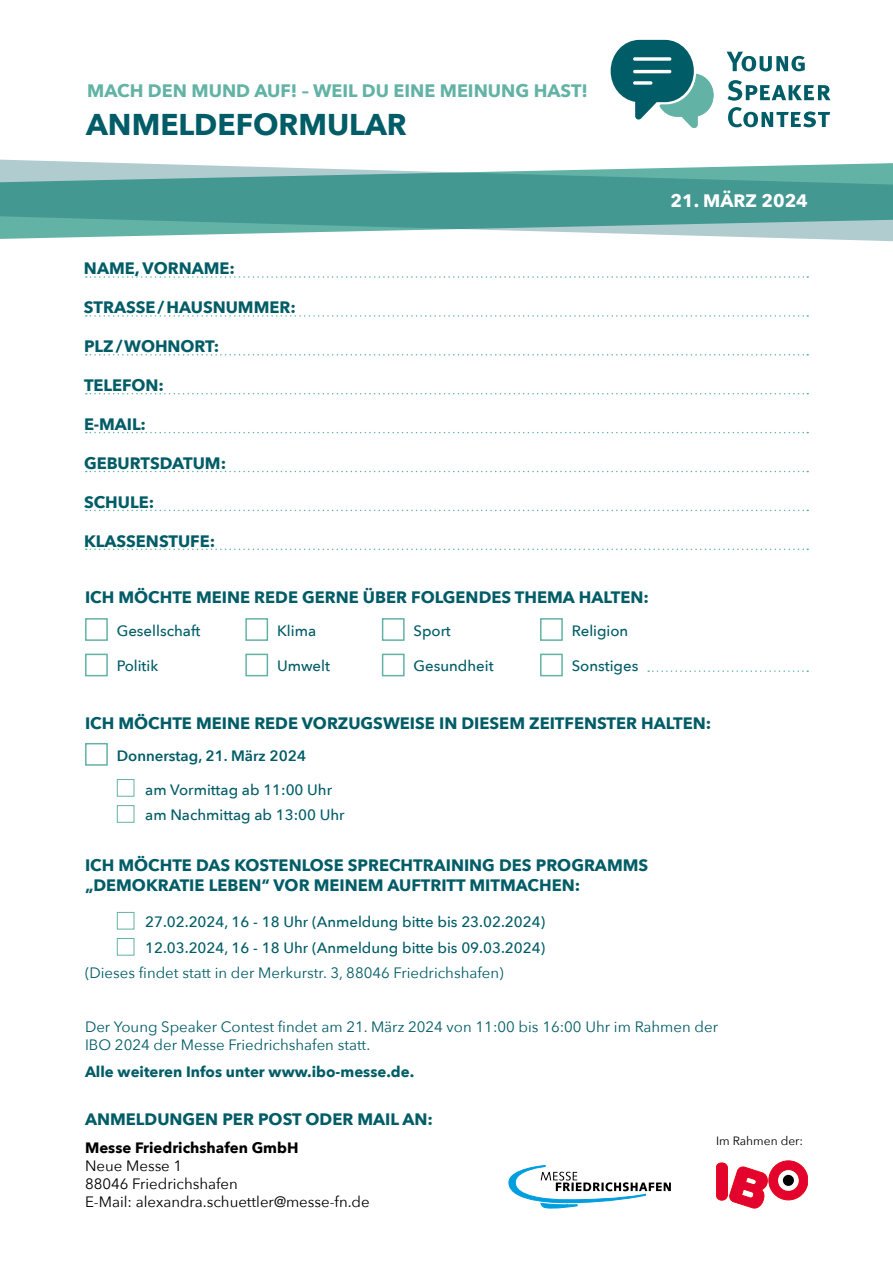
<style>
.page{position:relative;width:893px;height:1263px;background:#fff}
.page>*{position:absolute;margin:0;border:0;box-sizing:border-box;transform-origin:0 0}
.t1{font:700 30px "Avenir Next";color:#005c66}
.t2{font:700 18px "Avenir Next";color:#62b3a5}
.t3{font:700 18px "Avenir Next";color:#fff}
.t4{font:700 16.5px/19.8px "Avenir Next";color:#005c66}
.t5{font:500 15px/25.3px "Avenir Next";color:#005c66}
.t6{font:15px/18px "Avenir Next";color:#005c66}
.t7{font:15px/18px "Avenir Next";color:#000}
.t8{font:700 15px "Avenir Next";color:#005c66}
.t9{font:700 15px "Avenir Next";color:#000}
.t10{font:600 15px "Avenir Next";color:#005c66}
.t11{font:12px "Avenir Next";color:#000}
</style>
<div class="page">
<svg style="left:728px;top:107px;width:102px;height:20px"></svg>
<svg style="left:727px;top:80px;width:103px;height:21px"></svg>
<svg style="left:727px;top:52px;width:78px;height:19px"></svg>
<svg style="left:611px;top:40px;width:103px;height:88px"></svg>
<svg style="left:0;top:159px;width:893px;height:83px;fill:#439891"></svg>
<svg style="left:86px;top:276px;width:722px;height:2px"></svg>
<svg style="left:86px;top:315px;width:722px;height:2px"></svg>
<svg style="left:86px;top:354px;width:722px;height:2px"></svg>
<svg style="left:86px;top:393px;width:722px;height:1px"></svg>
<svg style="left:86px;top:432px;width:722px;height:1px"></svg>
<svg style="left:86px;top:471px;width:722px;height:1px"></svg>
<svg style="left:86px;top:510px;width:722px;height:1px"></svg>
<svg style="left:86px;top:548px;width:722px;height:2px"></svg>
<div style="left:85px;top:618px;width:23px;height:23px;border:2px solid #62b3a5"></div>
<div style="left:85px;top:743px;width:23px;height:23px;border:2px solid #62b3a5"></div>
<div style="left:245px;top:618px;width:23px;height:23px;border:2px solid #62b3a5"></div>
<div style="left:382px;top:618px;width:23px;height:23px;border:2px solid #62b3a5"></div>
<div style="left:540px;top:618px;width:23px;height:23px;border:2px solid #62b3a5"></div>
<div style="left:85px;top:654px;width:23px;height:22px;border:2px solid #62b3a5"></div>
<div style="left:245px;top:654px;width:23px;height:22px;border:2px solid #62b3a5"></div>
<div style="left:382px;top:654px;width:23px;height:22px;border:2px solid #62b3a5"></div>
<div style="left:540px;top:654px;width:23px;height:22px;border:2px solid #62b3a5"></div>
<svg style="left:648px;top:670px;width:160px;height:2px"></svg>
<div style="left:117px;top:779px;width:17px;height:18px;border:1px solid #62b3a5"></div>
<div style="left:117px;top:805px;width:17px;height:18px;border:1px solid #62b3a5"></div>
<svg style="left:509px;top:1165px;width:162px;height:43px"></svg>
<svg style="left:716px;top:1161px;width:92px;height:47px"></svg>
<div style="left:783px;top:1175px;width:11px;height:11px;background:#000;border-radius:50%"></div>
<div style="left:117px;top:912px;width:17px;height:17px;border:1px solid #62b3a5"></div>
<div style="left:117px;top:938px;width:17px;height:17px;border:1px solid #62b3a5"></div>
<p class="t2" style="left:87px;top:75px;width:502px">MACH DEN MUND AUF! – WEIL DU EINE MEINUNG HAST!</p>
<h1 class="t1" style="left:86px;top:98px;width:322px">ANMELDEFORMULAR</h1>
<p class="t4" style="left:84px;top:259px;width:153px">NAME, VORNAME:</p>
<p class="t4" style="left:84px;top:297px;width:213px">STRASSE/HAUSNUMMER:</p>
<p class="t4" style="left:84px;top:336px;width:137px">PLZ/WOHNORT:</p>
<p class="t4" style="left:84px;top:375px;width:82px">TELEFON:</p>
<p class="t4" style="left:84px;top:414px;width:64px">E-MAIL:</p>
<p class="t4" style="left:84px;top:453px;width:144px">GEBURTSDATUM:</p>
<p class="t4" style="left:84px;top:492px;width:72px">SCHULE:</p>
<p class="t4" style="left:84px;top:531px;width:133px">KLASSENSTUFE:</p>
<p class="t4" style="left:85px;top:587px;width:565px">ICH MÖCHTE MEINE REDE GERNE ÜBER FOLGENDES THEMA HALTEN:</p>
<p class="t5" style="left:117px;top:618px;width:85px">Gesellschaft</p>
<p class="t5" style="left:277px;top:618px;width:41px">Klima</p>
<p class="t5" style="left:414px;top:618px;width:39px">Sport</p>
<p class="t5" style="left:572px;top:618px;width:58px">Religion</p>
<p class="t5" style="left:117px;top:653px;width:43px">Politik</p>
<p class="t5" style="left:277px;top:653px;width:55px">Umwelt</p>
<p class="t5" style="left:414px;top:653px;width:82px">Gesundheit</p>
<p class="t5" style="left:572px;top:653px;width:68px">Sonstiges</p>
<p class="t3" style="left:671px;top:185px;width:139px">21. MÄRZ 2024</p>
<p class="t4" style="left:85px;top:713px;width:628px">ICH MÖCHTE MEINE REDE VORZUGSWEISE IN DIESEM ZEITFENSTER HALTEN:</p>
<p class="t10" style="left:117px;top:743px;width:191px">Donnerstag, 21. März 2024</p>
<p class="t5" style="left:145px;top:776px;width:201px">am Vormittag ab 11:00 Uhr am Nachmittag ab 13:00 Uhr</p>
<p class="t4" style="left:85px;top:855px;width:565px">ICH MÖCHTE DAS KOSTENLOSE SPRECHTRAINING DES PROGRAMMS „DEMOKRATIE LEBEN“ VOR MEINEM AUFTRITT MITMACHEN:</p>
<p class="t5" style="left:145px;top:909px;width:402px">27.02.2024, 16 - 18 Uhr (Anmeldung bitte bis 23.02.2024)<br>12.03.2024, 16 - 18 Uhr (Anmeldung bitte bis 09.03.2024)</p>
<p class="t6" style="left:85px;top:963px;width:420px">(Dieses findet statt in der Merkurstr. 3, 88046 Friedrichshafen)</p>
<p class="t6" style="left:85px;top:1017px;width:635px">Der Young Speaker Contest findet am 21. März 2024 von 11:00 bis 16:00 Uhr im Rahmen der<br>IBO 2024 der Messe Friedrichshafen statt.</p>
<p class="t8" style="left:85px;top:1059px;width:331px">Alle weiteren Infos unter www.ibo-messe.de.</p>
<p class="t4" style="left:85px;top:1109px;width:350px">ANMELDUNGEN PER POST ODER MAIL AN:</p>
<p class="t9" style="left:85px;top:1135px;width:215px">Messe Friedrichshafen GmbH</p>
<p class="t7" style="left:85px;top:1156px;width:286px">Neue Messe 1<br>88046 Friedrichshafen<br>E-Mail: alexandra.schuettler@messe-fn.de</p>
<p class="t11" style="left:716px;top:1131px;width:89px">Im Rahmen der:</p>
</div>
